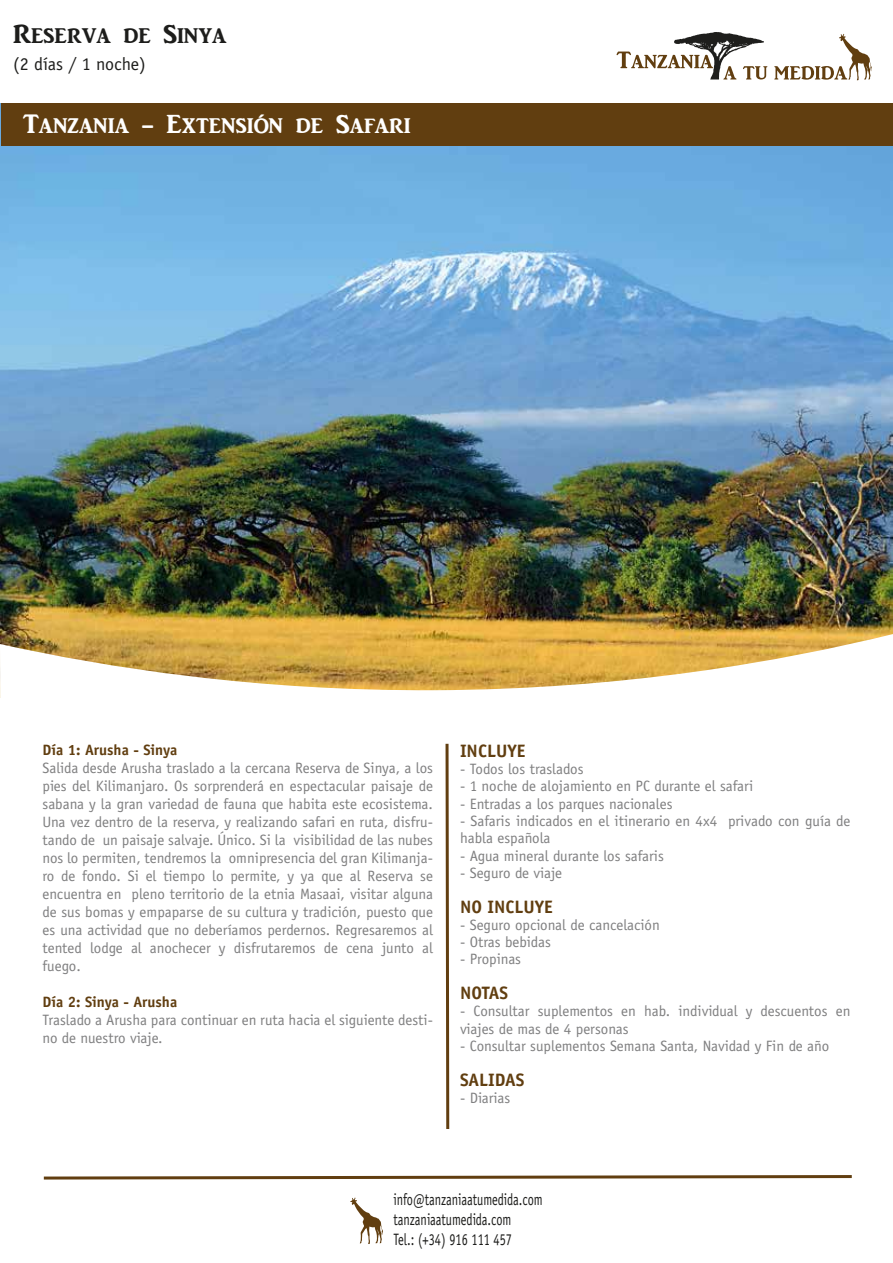
<style>
.page{position:relative;width:893px;height:1263px;background:#fff}
.page>*{position:absolute;margin:0;border:0;box-sizing:border-box;transform-origin:0 0}
.t1{font:27px "ARJULIAN";color:#fff}
.t2{font:27px "ARJULIAN";color:#1d1d1b}
.t3{font:700 18px "Officina Sans Std";color:#613e10}
.t4{font:18px "Officina Sans Std";color:#1d1d1b}
.t5{font:16.5px/19.8px "Officina Sans Std";color:#1d1d1b;scale:.75 1}
.t6{font:15px/18px "Officina Sans Std";color:#7f7f80}
.t7{font:700 15px "Officina Sans Std";color:#613e10}
</style>
<div class="page">
<img style="left:0;top:103px;width:893px;height:531px">
<svg style="left:0;top:634px;width:893px;height:64px"></svg>
<div style="left:1px;top:103px;width:892px;height:43px;background:#613e10"></div>
<svg style="left:617px;top:32px;width:150px;height:47px"></svg>
<svg style="left:774px;top:34px;width:98px;height:46px"></svg>
<svg style="left:43px;top:1175px;width:809px;height:5px"></svg>
<svg style="left:445px;top:743px;width:5px;height:386px"></svg>
<svg style="left:350px;top:1197px;width:33px;height:47px"></svg>
<h1 class="t2" style="left:13px;top:18px;width:215px">Reserva de Sinya</h1>
<p class="t4" style="left:13px;top:53px;width:134px">(2 días / 1 noche)</p>
<h1 class="t1" style="left:23px;top:108px;width:389px">Tanzania - ExtensiÛn de Safari</h1>
<p class="t7" style="left:43px;top:741px;width:136px">Día 1: Arusha - Sinya</p>
<p class="t6" style="left:43px;top:758px;width:392px;text-align:justify">Salida desde Arusha traslado a la cercana Reserva de Sinya, a los pies del Kilimanjaro. Os sorprenderá en espectacular paisaje de sabana y la gran variedad de fauna que habita este ecosistema.<br>Una vez dentro de la reserva, y realizando safari en ruta, disfru&shy;tando de un paisaje salvaje. Único. Si la visibilidad de las nubes nos lo permiten, tendremos la omnipresencia del gran Kilimanja&shy;ro de fondo. Si el tiempo lo permite, y ya que al Reserva se encuentra en pleno territorio de la etnia Masaai, visitar alguna de sus bomas y empaparse de su cultura y tradición, puesto que es una actividad que no deberíamos perdernos. Regresaremos al tented lodge al anochecer y disfrutaremos de cena junto al fuego.</p>
<p class="t7" style="left:43px;top:993px;width:136px">Día 2: Sinya - Arusha</p>
<p class="t6" style="left:43px;top:1010px;width:392px">Traslado a Arusha para continuar en ruta hacia el siguiente desti&shy;no de nuestro viaje.</p>
<p class="t3" style="left:460px;top:740px;width:67px">INCLUYE</p>
<p class="t6" style="left:460px;top:760px;width:125px">- Todos los traslados</p>
<p class="t6" style="left:460px;top:777px;width:295px">- 1 noche de alojamiento en PC durante el safari</p>
<p class="t6" style="left:460px;top:795px;width:214px">- Entradas a los parques nacionales</p>
<p class="t6" style="left:460px;top:812px;width:392px;line-height:17.2px">- Safaris indicados en el itinerario en 4x4 privado con guía de habla española</p>
<p class="t6" style="left:460px;top:846px;width:205px">- Agua mineral durante los safaris</p>
<p class="t6" style="left:460px;top:864px;width:104px">- Seguro de viaje</p>
<p class="t3" style="left:460px;top:896px;width:94px">NO INCLUYE</p>
<p class="t6" style="left:460px;top:916px;width:201px">- Seguro opcional de cancelación</p>
<p class="t6" style="left:460px;top:933px;width:92px">- Otras bebidas</p>
<p class="t6" style="left:460px;top:950px;width:63px">- Propinas</p>
<p class="t3" style="left:460px;top:982px;width:50px">NOTAS</p>
<p class="t6" style="left:460px;top:1002px;width:392px;line-height:17.2px">- Consultar suplementos en hab. individual y descuentos en viajes de mas de 4 personas</p>
<p class="t6" style="left:460px;top:1037px;width:371px">- Consultar suplementos Semana Santa, Navidad y Fin de año</p>
<p class="t3" style="left:460px;top:1069px;width:66px">SALIDAS</p>
<p class="t6" style="left:460px;top:1089px;width:52px">- Diarias</p>
<p class="t5" style="left:393px;top:1190px;width:201px">info@tanzaniaatumedida.com tanzaniaatumedida.com<br>Tel.: (+34) 916 111 457</p>
</div>
